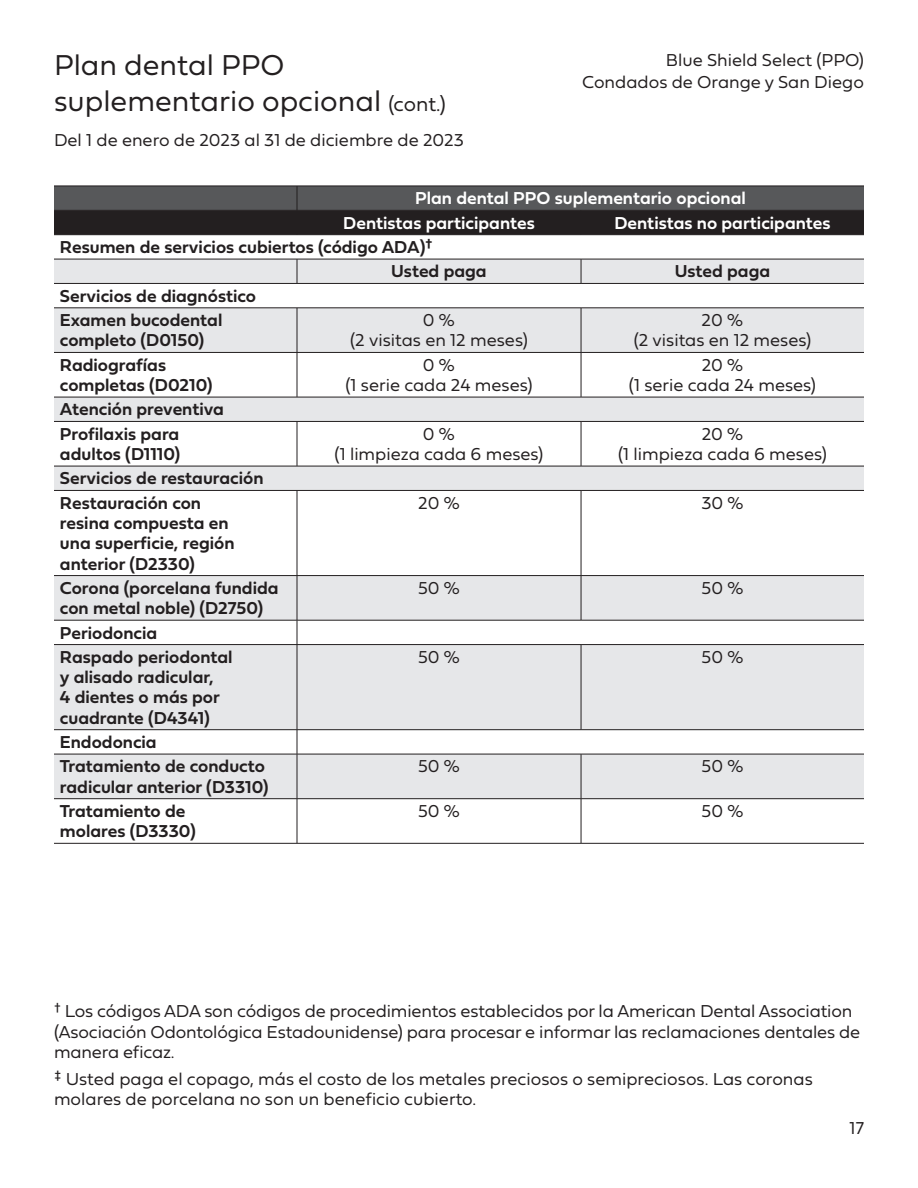
<style>
.page{position:relative;width:918px;height:1188px;background:#fff}
.page>*{position:absolute;margin:0;border:0;box-sizing:border-box;transform-origin:0 0}
.t1{font:30px/36px "Fieldwork Geo Light";color:#231f20}
.t2{font:18px/20.2px "Fieldwork Geo Light";color:#231f20;text-align:center}
.t3{font:18px/20.2px "Fieldwork Geo Demibold";color:#231f20}
.t4{font:18px/24.3px "Fieldwork Geo Demibold";color:#fff}
.s1{font-size:21px}
</style>
<div class="page">
<svg style="left:54px;top:260px;width:810px;height:538px;fill:#e6e7e9"></svg>
<svg style="left:54px;top:186px;width:810px;height:48px;background:#3c3a3c"></svg>
<hr style="left:54px;top:234px;width:243px;height:1px;background:#231f20">
<hr style="left:297px;top:234px;width:284px;height:1px;background:#231f20">
<hr style="left:581px;top:234px;width:283px;height:1px;background:#231f20">
<hr style="left:54px;top:259px;width:243px;height:1px;background:#231f20">
<hr style="left:297px;top:259px;width:284px;height:1px;background:#231f20">
<svg style="left:297px;top:259px;width:1px;height:24px"></svg>
<hr style="left:581px;top:259px;width:283px;height:1px;background:#231f20">
<svg style="left:581px;top:259px;width:1px;height:24px"></svg>
<hr style="left:54px;top:283px;width:243px;height:1px;background:#231f20">
<hr style="left:297px;top:283px;width:284px;height:1px;background:#231f20">
<hr style="left:581px;top:283px;width:283px;height:1px;background:#231f20">
<hr style="left:54px;top:308px;width:243px;height:1px;background:#231f20">
<hr style="left:297px;top:308px;width:284px;height:1px;background:#231f20">
<hr style="left:297px;top:308px;width:1px;height:44px;background:#231f20">
<hr style="left:581px;top:308px;width:283px;height:1px;background:#231f20">
<hr style="left:581px;top:308px;width:1px;height:44px;background:#231f20">
<hr style="left:54px;top:352px;width:243px;height:1px;background:#231f20">
<hr style="left:297px;top:352px;width:284px;height:1px;background:#231f20">
<hr style="left:297px;top:353px;width:1px;height:44px;background:#231f20">
<hr style="left:581px;top:352px;width:283px;height:1px;background:#231f20">
<hr style="left:581px;top:353px;width:1px;height:44px;background:#231f20">
<hr style="left:54px;top:397px;width:243px;height:1px;background:#231f20">
<hr style="left:297px;top:397px;width:284px;height:1px;background:#231f20">
<hr style="left:581px;top:397px;width:283px;height:1px;background:#231f20">
<hr style="left:54px;top:421px;width:243px;height:1px;background:#231f20">
<hr style="left:297px;top:421px;width:284px;height:1px;background:#231f20">
<hr style="left:297px;top:422px;width:1px;height:44px;background:#231f20">
<hr style="left:581px;top:421px;width:283px;height:1px;background:#231f20">
<hr style="left:581px;top:422px;width:1px;height:44px;background:#231f20">
<hr style="left:54px;top:466px;width:243px;height:1px;background:#231f20">
<hr style="left:297px;top:466px;width:284px;height:1px;background:#231f20">
<hr style="left:581px;top:466px;width:283px;height:1px;background:#231f20">
<hr style="left:54px;top:490px;width:243px;height:1px;background:#231f20">
<hr style="left:297px;top:490px;width:284px;height:1px;background:#231f20">
<hr style="left:297px;top:491px;width:1px;height:84px;background:#231f20">
<hr style="left:581px;top:490px;width:283px;height:1px;background:#231f20">
<hr style="left:581px;top:491px;width:1px;height:84px;background:#231f20">
<hr style="left:54px;top:575px;width:243px;height:1px;background:#231f20">
<hr style="left:297px;top:575px;width:284px;height:1px;background:#231f20">
<hr style="left:297px;top:576px;width:1px;height:44px;background:#231f20">
<hr style="left:581px;top:575px;width:283px;height:1px;background:#231f20">
<hr style="left:581px;top:576px;width:1px;height:44px;background:#231f20">
<hr style="left:54px;top:620px;width:243px;height:1px;background:#231f20">
<hr style="left:297px;top:620px;width:284px;height:1px;background:#231f20">
<svg style="left:297px;top:620px;width:1px;height:24px"></svg>
<hr style="left:581px;top:620px;width:283px;height:1px;background:#231f20">
<hr style="left:54px;top:644px;width:243px;height:1px;background:#231f20">
<hr style="left:297px;top:644px;width:284px;height:1px;background:#231f20">
<hr style="left:297px;top:645px;width:1px;height:85px;background:#231f20">
<hr style="left:581px;top:644px;width:283px;height:1px;background:#231f20">
<hr style="left:581px;top:645px;width:1px;height:85px;background:#231f20">
<hr style="left:54px;top:729px;width:243px;height:1px;background:#231f20">
<hr style="left:297px;top:729px;width:284px;height:1px;background:#231f20">
<svg style="left:297px;top:730px;width:1px;height:24px"></svg>
<hr style="left:581px;top:729px;width:283px;height:1px;background:#231f20">
<hr style="left:54px;top:754px;width:243px;height:1px;background:#231f20">
<hr style="left:297px;top:754px;width:284px;height:1px;background:#231f20">
<hr style="left:297px;top:754px;width:1px;height:45px;background:#231f20">
<hr style="left:581px;top:754px;width:283px;height:1px;background:#231f20">
<hr style="left:581px;top:754px;width:1px;height:45px;background:#231f20">
<hr style="left:54px;top:798px;width:243px;height:1px;background:#231f20">
<hr style="left:297px;top:798px;width:284px;height:1px;background:#231f20">
<hr style="left:297px;top:799px;width:1px;height:44px;background:#231f20">
<hr style="left:581px;top:798px;width:283px;height:1px;background:#231f20">
<hr style="left:581px;top:799px;width:1px;height:44px;background:#231f20">
<hr style="left:54px;top:843px;width:243px;height:1px;background:#231f20">
<hr style="left:297px;top:843px;width:284px;height:1px;background:#231f20">
<hr style="left:581px;top:843px;width:283px;height:1px;background:#231f20">
<h1 class="t1" style="left:54px;top:45px;width:393px">Plan dental PPO suplementario opcional <span class="s1">(cont.)</span></h1>
<p class="t2" style="left:54px;top:129px;width:411px">Del 1 de enero de 2023 al 31 de diciembre de 2023</p>
<p class="t2" style="left:582px;top:49px;width:283px;line-height:21.6px;text-align:right">Blue Shield Select (PPO)<br>Condados de Orange y San Diego</p>
<p class="t4" style="left:343px;top:185px;width:404px;text-indent:72px">Plan dental PPO suplementario opcional<br>Dentistas participantes</p>
<p class="t4" style="left:614px;top:210px;width:218px">Dentistas no participantes</p>
<p class="t3" style="left:391px;top:234px;width:97px;line-height:24.3px;text-indent:-331px">Resumen de servicios cubiertos (código ADA)†<br>Usted paga</p>
<p class="t3" style="left:675px;top:261px;width:97px">Usted paga</p>
<p class="t3" style="left:60px;top:283px;width:198px;line-height:24.3px">Servicios de diagnóstico<br>Examen bucodental</p>
<p class="t3" style="left:60px;top:330px;width:146px">completo (D0150)</p>
<p class="t2" style="left:350px;top:309px;width:179px">0 %<br>(2 visitas en 12 meses)</p>
<p class="t2" style="left:634px;top:309px;width:179px">20 %<br>(2 visitas en 12 meses)</p>
<p class="t3" style="left:60px;top:354px;width:154px">Radiografías completas (D0210)</p>
<p class="t2" style="left:345px;top:354px;width:189px">0 %<br>(1 serie cada 24 meses)</p>
<p class="t2" style="left:629px;top:354px;width:189px">20 %<br>(1 serie cada 24 meses)</p>
<p class="t3" style="left:60px;top:397px;width:165px;line-height:24.3px">Atención preventiva<br>Profilaxis para</p>
<p class="t3" style="left:60px;top:443px;width:122px">adultos (D1110)</p>
<p class="t2" style="left:335px;top:423px;width:210px">0 %<br>(1 limpieza cada 6 meses)</p>
<p class="t2" style="left:618px;top:423px;width:210px">20 %<br>(1 limpieza cada 6 meses)</p>
<p class="t3" style="left:60px;top:466px;width:205px;line-height:24.3px">Servicios de restauración<br>Restauración con</p>
<p class="t3" style="left:60px;top:512px;width:176px">resina compuesta en una superficie, región anterior (D2330)</p>
<p class="t2" style="left:418px;top:492px;width:43px">20 %</p>
<p class="t2" style="left:701px;top:492px;width:44px">30 %</p>
<p class="t3" style="left:60px;top:577px;width:220px">Corona (porcelana fundida con metal noble) (D2750)</p>
<p class="t2" style="left:418px;top:577px;width:43px">50 %</p>
<p class="t2" style="left:702px;top:577px;width:43px">50 %</p>
<p class="t3" style="left:60px;top:620px;width:174px;line-height:24.3px">Periodoncia<br>Raspado periodontal</p>
<p class="t3" style="left:60px;top:666px;width:161px">y alisado radicular,<br>4 dientes o más por cuadrante (D4341)</p>
<p class="t2" style="left:418px;top:646px;width:43px">50 %</p>
<p class="t2" style="left:702px;top:646px;width:43px">50 %</p>
<p class="t3" style="left:60px;top:729px;width:207px;line-height:24.3px">Endodoncia<br>Tratamiento de conducto</p>
<p class="t3" style="left:60px;top:776px;width:210px">radicular anterior (D3310)</p>
<p class="t2" style="left:418px;top:755px;width:43px">50 %</p>
<p class="t2" style="left:702px;top:755px;width:43px">50 %</p>
<p class="t3" style="left:60px;top:800px;width:137px">Tratamiento de molares (D3330)</p>
<p class="t2" style="left:418px;top:800px;width:43px">50 %</p>
<p class="t2" style="left:702px;top:800px;width:43px">50 %</p>
<p class="t2" style="left:54px;top:1000px;width:808px;text-align:left">† Los códigos ADA son códigos de procedimientos establecidos por la American Dental Association (Asociación Odontológica Estadounidense) para procesar e informar las reclamaciones dentales de manera eficaz.</p>
<p class="t2" style="left:54px;top:1068px;width:760px;text-align:left">‡ Usted paga el copago, más el costo de los metales preciosos o semipreciosos. Las coronas molares de porcelana no son un beneficio cubierto.</p>
<p class="t2" style="left:850px;top:1117px;width:16px">17</p>
</div>
